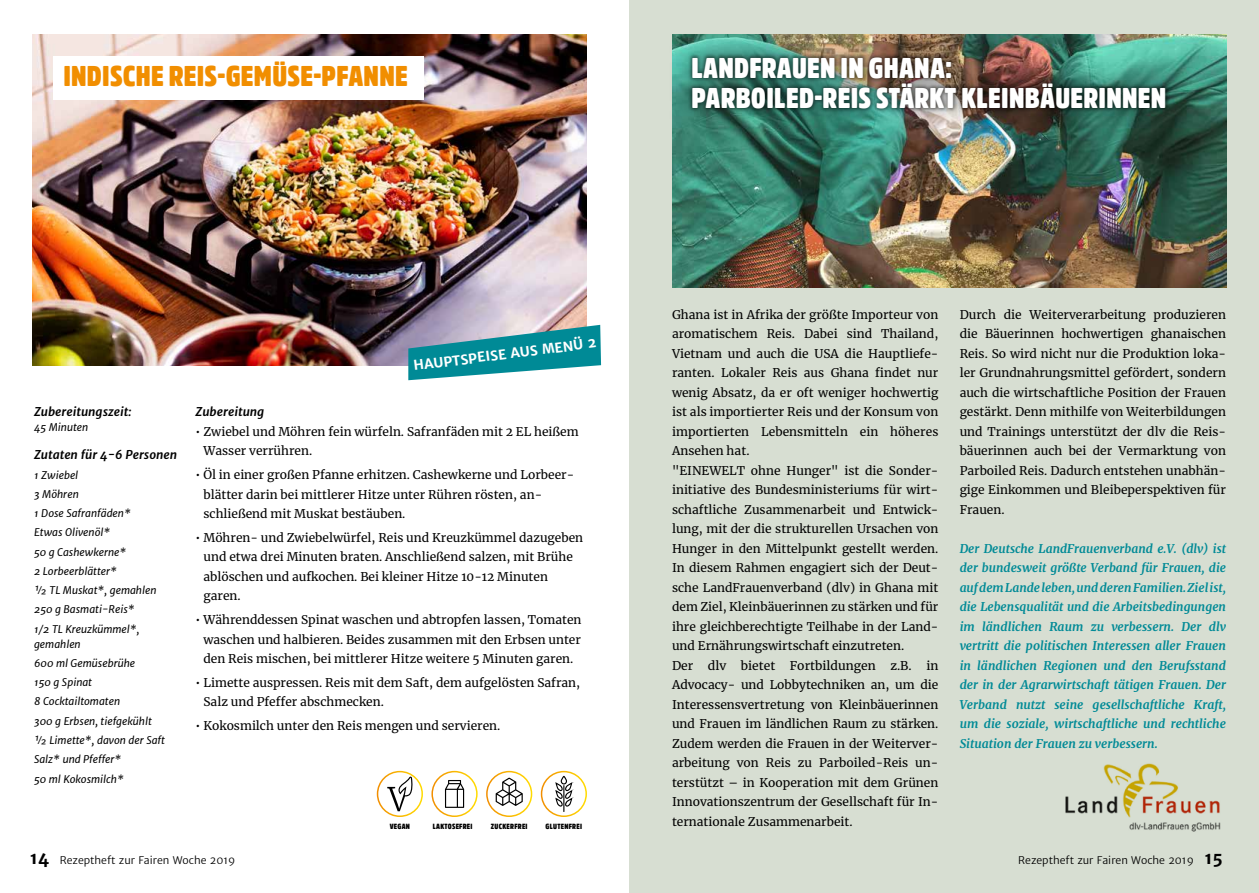
<style>
.page{position:relative;width:1259px;height:893px;background:#fff}
.page>*{position:absolute;margin:0;border:0;box-sizing:border-box;transform-origin:0 0}
.t1{font:900 28.5px/30px "Amsi Pro Cond";letter-spacing:.01em;color:#fff}
.t2{font:900 28.5px "Amsi Pro Cond";letter-spacing:.01em;color:#f18e00}
.t3{font:700 13.5px "Merriweather Sans";color:#fff}
.t4{font:12px/19.5px "Merriweather";color:#000}
.t5{font:italic 700 12px/19.5px "Merriweather";color:#008a96;text-align:justify}
.t6{font:italic 700 12px "Merriweather Sans";color:#000}
.t7{font:italic 10.5px/19.2px "Merriweather Sans";color:#000}
.t8{font:10.5px "Merriweather Sans";color:#000}
.t9{font:900 7.5px "Amsi Pro Cond";letter-spacing:.04em;color:#000}
.s1{font-weight:700;font-size:16.5px}
</style>
<div class="page">
<div style="left:629px;top:0;width:630px;height:893px;background:#d7ded2"></div>
<img style="left:672px;top:34px;width:554px;height:254px">
<div style="left:668px;top:33px;width:520px;height:99px;background:#000;opacity:.67"></div>
<img style="left:33px;top:34px;width:554px;height:332px">
<div style="left:53px;top:57px;width:370px;height:43px;background:#fff"></div>
<svg style="left:408px;top:325px;width:193px;height:55px;background:#4ba2ae"></svg>
<svg style="left:445px;top:780px;width:19px;height:28px"></svg>
<div style="left:431px;top:771px;width:46px;height:46px;border:2px solid #fff;border-radius:50%"></div>
<svg style="left:387px;top:776px;width:26px;height:35px"></svg>
<div style="left:377px;top:771px;width:46px;height:46px;border:2px solid #fff;border-radius:50%"></div>
<svg style="left:496px;top:777px;width:27px;height:29px"></svg>
<div style="left:486px;top:771px;width:46px;height:46px;border:2px solid #fff;border-radius:50%"></div>
<svg style="left:555px;top:776px;width:17px;height:36px"></svg>
<div style="left:541px;top:771px;width:46px;height:46px;border:2px solid #fff;border-radius:50%"></div>
<img style="left:1065px;top:763px;width:156px;height:69px">
<h1 class="t2" style="left:63px;top:56px;width:346px">INDISCHE REIS-GEMÜSE-PFANNE</h1>
<h1 class="t1" style="left:691px;top:52px;width:476px">LANDFRAUEN IN GHANA:<br>PARBOILED-REIS STÄRKT KLEINBÄUERINNEN</h1>
<p class="t6" style="left:34px;top:405px;width:99px">Zubereitungszeit:</p>
<p class="t7" style="left:34px;top:418px;width:56px">45 Minuten</p>
<p class="t6" style="left:34px;top:448px;width:145px">Zutaten für 4-6 Personen</p>
<p class="t7" style="left:34px;top:465px;width:124px">1 Zwiebel<br>3 Möhren<br>1 Dose Safranfäden*<br>Etwas Olivenöl*<br>50 g Cashewkerne*<br>2 Lorbeerblätter*<br>½ TL Muskat*, gemahlen<br>250 g Basmati-Reis*<br>1/2 TL Kreuzkümmel*,</p>
<p class="t7" style="left:34px;top:634px;width:132px">gemahlen<br>600 ml Gemüsebrühe<br>150 g Spinat<br>8 Cocktailtomaten<br>300 g Erbsen, tiefgekühlt ½ Limette*, davon der Saft<br>Salz* und Pfeffer*<br>50 ml Kokosmilch*</p>
<p class="t3" style="left:412px;top:357px;width:186px;rotate:-7deg">HAUPTSPEISE AUS MENÜ 2</p>
<p class="t6" style="left:196px;top:405px;width:70px">Zubereitung</p>
<p class="t4" style="left:203px;top:421px;width:377px;text-indent:-8px">• Zwiebel und Möhren fein würfeln. Safranfäden mit 2 EL heißem<br>Wasser verrühren.</p>
<p class="t4" style="left:203px;top:465px;width:372px;text-indent:-8px">• Öl in einer großen Pfanne erhitzen. Cashewkerne und Lorbeer&shy;blätter darin bei mittlerer Hitze unter Rühren rösten, an&shy;schließend mit Muskat bestäuben.</p>
<p class="t4" style="left:203px;top:527px;width:381px;text-indent:-8px">• Möhren- und Zwiebelwürfel, Reis und Kreuzkümmel dazugeben und etwa drei Minuten braten. Anschließend salzen, mit Brühe ablöschen und aufkochen. Bei kleiner Hitze 10-12 Minuten garen.</p>
<p class="t4" style="left:203px;top:610px;width:379px;text-align:justify;text-indent:-8px">• Währenddessen Spinat waschen und abtropfen lassen, Tomaten waschen und halbieren. Beides zusammen mit den Erbsen unter den Reis mischen, bei mittlerer Hitze weitere 5 Minuten garen.</p>
<p class="t4" style="left:203px;top:672px;width:378px;text-indent:-8px">• Limette auspressen. Reis mit dem Saft, dem aufgelösten Safran,<br>Salz und Pfeffer abschmecken.</p>
<p class="t4" style="left:196px;top:716px;width:306px">• Kokosmilch unter den Reis mengen und servieren.</p>
<p class="t9" style="left:390px;top:821px;width:22px">VEGAN</p>
<p class="t9" style="left:433px;top:821px;width:41px">LAKTOSEFREI</p>
<p class="t9" style="left:491px;top:821px;width:38px">ZUCKERFREI</p>
<p class="t9" style="left:545px;top:821px;width:38px">GLUTENFREI</p>
<p class="t8" style="left:30px;top:854px;width:207px"><span class="s1">14</span> Rezeptheft zur Fairen Woche 2019</p>
<p class="t4" style="left:672px;top:304px;width:268px">Ghana ist in Afrika der größte Importeur von aromatischem Reis. Dabei sind Thailand, Vietnam und auch die USA die Hauptliefe&shy;ranten. Lokaler Reis aus Ghana findet nur wenig Absatz, da er oft weniger hochwertig ist als importierter Reis und der Konsum von importierten Lebensmitteln ein höheres Ansehen hat.<br>"EINEWELT ohne Hunger" ist die Sonder&shy;initiative des Bundesministeriums für wirt&shy;schaftliche Zusammenarbeit und Entwick&shy;lung, mit der die strukturellen Ursachen von Hunger in den Mittelpunkt gestellt werden.<br>In diesem Rahmen engagiert sich der Deut&shy;sche LandFrauenverband (dlv) in Ghana mit dem Ziel, Kleinbäuerinnen zu stärken und für ihre gleichberechtigte Teilhabe in der Land&shy;und Ernährungswirtschaft einzutreten.<br>Der dlv bietet Fortbildungen z.B. in Advocacy- und Lobbytechniken an, um die Interessensvertretung von Kleinbäuerinnen und Frauen im ländlichen Raum zu stärken.<br>Zudem werden die Frauen in der Weiterver&shy;arbeitung von Reis zu Parboiled-Reis un&shy;terstützt – in Kooperation mit dem Grünen Innovationszentrum der Gesellschaft für In&shy;ternationale Zusammenarbeit.</p>
<p class="t4" style="left:959px;top:304px;width:268px;text-align:justify">Durch die Weiterverarbeitung produzieren die Bäuerinnen hochwertigen ghanaischen Reis. So wird nicht nur die Produktion loka&shy;ler Grundnahrungsmittel gefördert, sondern auch die wirtschaftliche Position der Frauen gestärkt. Denn mithilfe von Weiterbildungen und Trainings unterstützt der dlv die Reis&shy;bäuerinnen auch bei der Vermarktung von Parboiled Reis. Dadurch entstehen unabhän&shy;gige Einkommen und Bleibeperspektiven für Frauen.</p>
<p class="t5" style="left:959px;top:538px;width:268px">Der Deutsche LandFrauenverband e.V. (dlv) ist der bundesweit größte Verband für Frauen, die auf dem Lande leben, und deren Familien. Ziel ist, die Lebensqualität und die Arbeitsbedingungen im ländlichen Raum zu verbessern. Der dlv vertritt die politischen Interessen aller Frauen in ländlichen Regionen und den Berufsstand der in der Agrarwirtschaft tätigen Frauen. Der Verband nutzt seine gesellschaftliche Kraft, um die soziale, wirtschaftliche und rechtliche Situation der Frauen zu verbessern.</p>
<p class="t8" style="left:1018px;top:854px;width:206px">Rezeptheft zur Fairen Woche 2019 <span class="s1">15</span></p>
</div>
